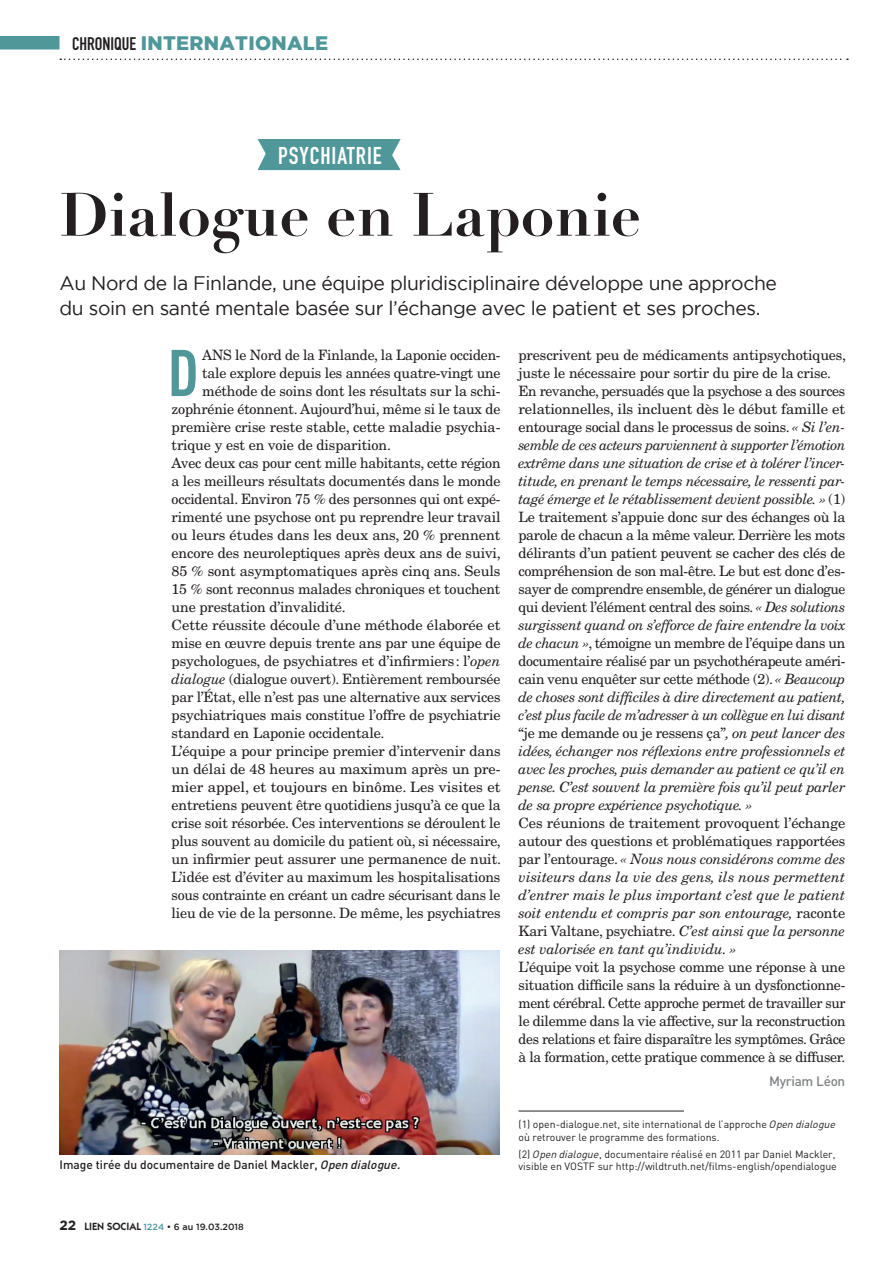
<style>
.page{position:relative;width:893px;height:1263px;background:#fff}
.page>*{position:absolute;margin:0;border:0;box-sizing:border-box;transform-origin:0 0}
.corps_2_colonnes{font:700 64.8px "DIN Cond";color:#50979a}
.t1{font:700 60px "Didot";color:#231f20}
.t2{font:24px "DIN Engschrift Std";letter-spacing:.04em;color:#fff}
.t3{font:19.5px "Gotham";letter-spacing:-.02em;color:#231f20}
.t4{font:900 19.5px "Gotham";letter-spacing:.015em;color:#50979a}
.corps_2_colonnes-2{font:14.25px/18px "New Century Schlbk";letter-spacing:-.01em;color:#231f20;text-align:justify}
.corps_2_colonnes-3{font:italic 14.25px/18px "New Century Schlbk";letter-spacing:-.015em;color:#231f20;text-align:justify}
.corps_2_colonnes-4{font:13.5px "DIN Medium Alternate";letter-spacing:-.02em;color:#808285}
.légende_photos{font:500 12px "DIN";color:#231f20}
.renvoi_de_bas_de_pag{font:10.5px/12.6px "DIN";color:#231f20}
.Normal_e{font:500 9px "Gotham";color:#231f20}
.s1{font-family:"DIN Engschrift Std";font-weight:400;font-size:18px;color:#231f20}
.s2{font-style:normal}
.s3{font-style:italic}
.s4{font-weight:700;font-size:13.5px}
.s5{font-family:"Itc Kabel";font-weight:600;font-size:10.5px}
.s6{color:#50979a}
</style>
<div class="page">
<svg style="left:60px;top:59px;width:788px;height:1px"></svg>
<div style="left:0;top:36px;width:60px;height:14px;background:#50979a"></div>
<div style="left:258px;top:139px;width:143px;height:31px;background:#50979a"></div>
<hr style="left:519px;top:1111px;width:165px;height:1px;background:#231f20">
<img style="left:60px;top:950px;width:440px;height:204px">
<p class="t4" style="left:72px;top:31px;width:257px"><span class="s1">CHRONIQUE</span> INTERNATIONALE</p>
<p class="t2" style="left:278px;top:141px;width:105px">PSYCHIATRIE</p>
<p class="t1" style="left:60px;top:177px;width:583px">Dialogue en Laponie</p>
<p class="t3" style="left:60px;top:272px;width:719px">Au Nord de la Finlande, une équipe pluridisciplinaire développe une approche</p>
<p class="t3" style="left:60px;top:298px;width:702px">du soin en santé mentale basée sur l’échange avec le patient et ses proches.</p>
<p class="corps_2_colonnes" style="left:168px;top:333px;width:32px">D</p>
<p class="corps_2_colonnes-2" style="left:202px;top:346px;width:300px">ANS le Nord de la Finlande, la Laponie occiden-</p>
<p class="corps_2_colonnes-2" style="left:519px;top:346px;width:329px">prescrivent peu de médicaments antipsychotiques, juste le nécessaire pour sortir du pire de la crise.</p>
<p class="corps_2_colonnes-3" style="left:519px;top:382px;width:328px"><span class="s2">En revanche, persuadés que la psychose a des sources relationnelles, ils incluent dès le début famille et entourage social dans le processus de soins.</span> « Si l’en&shy;semble de ces acteurs parviennent à supporter l’émotion extrême dans une situation de crise et à tolérer l’incer&shy;titude, en prenant le temps nécessaire, le ressenti par&shy;tagé émerge et le rétablissement devient possible. » <span class="s2">(1)</span></p>
<p class="corps_2_colonnes-2" style="left:519px;top:508px;width:329px">Le traitement s’appuie donc sur des échanges où la parole de chacun a la même valeur. Derrière les mots délirants d’un patient peuvent se cacher des clés de compréhension de son mal-être. Le but est donc d’es&shy;sayer de comprendre ensemble, de générer un dialogue qui devient l’élément central des soins. <span class="s3">« Des solutions surgissent quand on s’efforce de faire entendre la voix de chacun »</span>, témoigne un membre de l’équipe dans un documentaire réalisé par un psychothérapeute améri&shy;cain venu enquêter sur cette méthode (2). <span class="s3">« Beaucoup de choses sont difficiles à dire directement au patient, c’est plus facile de m’adresser à un collègue en lui disant </span>“je me demande ou je ressens ça”<span class="s3">, on peut lancer des idées, échanger nos réflexions entre professionnels et avec les proches, puis demander au patient ce qu’il en pense. C’est souvent la première fois qu’il peut parler de sa propre expérience psychotique. »</span></p>
<p class="corps_2_colonnes-3" style="left:519px;top:814px;width:328px"><span class="s2">Ces réunions de traitement provoquent l’échange autour des questions et problématiques rapportées par l’entourage.</span> « Nous nous considérons comme des visiteurs dans la vie des gens, ils nous permettent d’entrer mais le plus important c’est que le patient soit entendu et compris par son entourage, <span class="s2">raconte Kari Valtane, psychiatre.</span> C’est ainsi que la personne est valorisée en tant qu’individu. »</p>
<p class="corps_2_colonnes-2" style="left:519px;top:958px;width:328px">L’équipe voit la psychose comme une réponse à une situation difficile sans la réduire à un dysfonctionne&shy;ment cérébral. Cette approche permet de travailler sur le dilemme dans la vie affective, sur la reconstruction des relations et faire disparaître les symptômes. Grâce à la formation, cette pratique commence à se diffuser.</p>
<p class="corps_2_colonnes-4" style="left:769px;top:1073px;width:78px">Myriam Léon</p>
<p class="renvoi_de_bas_de_pag" style="left:519px;top:1118px;width:319px">(1) open-dialogue.net, site international de l’approche <span class="s3">Open dialogue </span>où retrouver le programme des formations.</p>
<p class="renvoi_de_bas_de_pag" style="left:519px;top:1147px;width:318px">(2) <span class="s3">Open dialogue</span>, documentaire réalisé en 2011 par Daniel Mackler,</p>
<p class="corps_2_colonnes-2" style="left:202px;top:364px;width:300px">tale explore depuis les années quatre-vingt une</p>
<p class="corps_2_colonnes-2" style="left:202px;top:382px;width:300px">méthode de soins dont les résultats sur la schi-</p>
<p class="corps_2_colonnes-2" style="left:172px;top:400px;width:330px">zophrénie étonnent. Aujourd’hui, même si le taux de</p>
<p class="corps_2_colonnes-2" style="left:172px;top:418px;width:330px">première crise reste stable, cette maladie psychia-</p>
<p class="corps_2_colonnes-2" style="left:172px;top:436px;width:221px">trique y est en voie de disparition.</p>
<p class="corps_2_colonnes-2" style="left:172px;top:454px;width:331px">Avec deux cas pour cent mille habitants, cette région a les meilleurs résultats documentés dans le monde occidental. Environ 75 % des personnes qui ont expé&shy;rimenté une psychose ont pu reprendre leur travail ou leurs études dans les deux ans, 20 % prennent encore des neuroleptiques après deux ans de suivi, 85 % sont asymptomatiques après cinq ans. Seuls 15 % sont reconnus malades chroniques et touchent une prestation d’invalidité.</p>
<p class="corps_2_colonnes-2" style="left:172px;top:616px;width:331px">Cette réussite découle d’une méthode élaborée et mise en œuvre depuis trente ans par une équipe de psychologues, de psychiatres et d’infirmiers: l’<span class="s3">open dialogue</span> (dialogue ouvert). Entièrement remboursée par l’État, elle n’est pas une alternative aux services psychiatriques mais constitue l’offre de psychiatrie standard en Laponie occidentale.</p>
<p class="corps_2_colonnes-2" style="left:172px;top:742px;width:331px">L’équipe a pour principe premier d’intervenir dans un délai de 48 heures au maximum après un pre&shy;mier appel, et toujours en binôme. Les visites et entretiens peuvent être quotidiens jusqu’à ce que la crise soit résorbée. Ces interventions se déroulent le plus souvent au domicile du patient où, si nécessaire, un infirmier peut assurer une permanence de nuit.<br>L’idée est d’éviter au maximum les hospitalisations sous contrainte en créant un cadre sécurisant dans le lieu de vie de la personne. De même, les psychiatres</p>
<p class="légende_photos" style="left:60px;top:1157px;width:343px">Image tirée du documentaire de Daniel Mackler, <span class="s3">Open dialogue.</span></p>
<p class="renvoi_de_bas_de_pag" style="left:519px;top:1160px;width:320px">visible en VOSTF sur http://wildtruth.net/films-english/opendialogue</p>
<p class="Normal_e" style="left:60px;top:1221px;width:186px"><span class="s4">22</span> <span class="s5">LIEN SOCIAL</span> <span class="s6">1224</span> • 6 au 19.03.2018</p>
</div>
